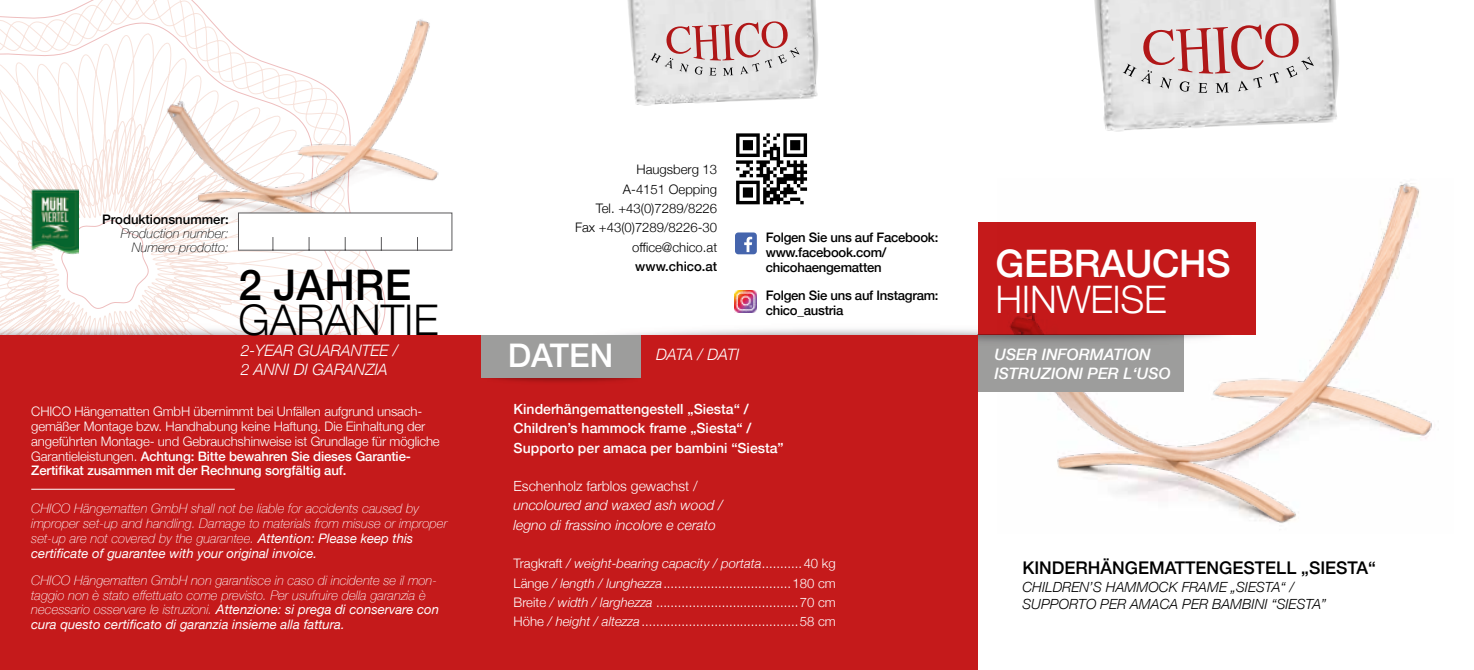
<style>
.page{position:relative;width:1474px;height:670px;background:#fff}
.page>*{position:absolute;margin:0;border:0;box-sizing:border-box;transform-origin:0 0}
.t1{font:300 42.18px "Helvetica Neue";color:#000}
.t2{font:500 42.18px "Helvetica Neue";color:#000}
.t3{font:500 37.98px "Helvetica Neue";letter-spacing:-.01em;color:#fff}
.t4{font:300 37.98px "Helvetica Neue";letter-spacing:-.01em;color:#fff}
.t5{font:500 32.55px "Helvetica Neue";color:#fff}
.t6{font:500 17.5px "Helvetica Neue";color:#000}
.t7{font:italic 500 15.75px/18.9px "Helvetica Neue";color:#fff}
.t8{font:italic 300 15.75px "Helvetica Neue";color:#fff}
.t9{font:italic 300 15.75px "Helvetica Neue";letter-spacing:-.035em;color:#fff}
.t10{font:500 14px/19.2px "Helvetica Neue";color:#fff}
.t11{font:italic 300 14px/17.5px "Helvetica Neue";color:#000}
.t12{font:italic 300 14px/19.2px "Helvetica Neue";color:#fff}
.t13{font:300 14px "Helvetica Neue";color:#fff}
.t14{font:300 13.12px/14.9px "Helvetica Neue";letter-spacing:-.01em;color:#fff}
.t15{font:italic 100 13.12px/14.9px "Helvetica Neue";color:#fff}
.t16{font:500 13.12px/14.9px "Helvetica Neue";letter-spacing:-.02em;color:#000}
.t17{font:300 13.12px/19.2px "Helvetica Neue";color:#000;text-align:right}
.t18{font:italic 100 13.12px/14px "Helvetica Neue";color:#000;text-align:right}
.t19{font:500 13.12px "Helvetica Neue";color:#000}
.s1{font-weight:500}
.s2{font-weight:400}
.s3{font-style:italic}
</style>
<div class="page">
<svg style="left:0;top:0;width:386px;height:335px"></svg>
<img style="left:997px;top:182px;width:435px;height:341px">
<img style="left:160px;top:16px;width:279px;height:227px">
<div style="left:977px;top:335px;width:206px;height:56px;background:#9d9d9c"></div>
<img style="left:977px;top:335px;width:254px;height:27px">
<img style="left:618px;top:290px;width:359px;height:45px">
<div style="left:0;top:335px;width:977px;height:335px;background:#c51a1b"></div>
<svg style="left:238px;top:212px;width:214px;height:39px"></svg>
<hr style="left:31px;top:489px;width:204px;height:1px;background:#fff">
<img style="left:481px;top:377px;width:159px;height:5px">
<img style="left:1039px;top:130px;width:354px;height:61px">
<svg style="left:1094px;top:0;width:245px;height:130px;background:#ddd3d3"></svg>
<svg style="left:627px;top:0;width:191px;height:105px;background:#ded5d5"></svg>
<div style="left:481px;top:335px;width:159px;height:42px;background:#9d9d9c"></div>
<div style="left:977px;top:223px;width:278px;height:112px;background:#c51a1b"></div>
<img style="left:31px;top:188px;width:47px;height:67px">
<svg style="left:736px;top:133px;width:71px;height:71px"></svg>
<div style="left:735px;top:232px;width:21px;height:22px;background:#4565ad;border-radius:3px"></div>
<svg style="left:744px;top:237px;width:8px;height:15px"></svg>
<img style="left:735px;top:291px;width:21px;height:22px">
<p class="t19" style="left:102px;top:208px;width:128px">Produktionsnummer:</p>
<p class="t18" style="left:121px;top:225px;width:109px">Production number:<br>Numero prodotto:</p>
<h1 class="t2" style="left:238px;top:250px;width:174px">2 JAHRE</h1>
<h1 class="t1" style="left:238px;top:286px;width:202px">GARANTIE</h1>
<p class="t17" style="left:575px;top:159px;width:144px">Haugsberg 13<br>A-4151 Oepping<br>Tel. +43(0)7289/8226<br>Fax +43(0)7289/8226-30 office@chico.at</p>
<p class="t19" style="left:635px;top:255px;width:83px">www.chico.at</p>
<h3 class="t5" style="left:508px;top:329px;width:107px">DATEN</h3>
<p class="t8" style="left:241px;top:338px;width:159px">2-YEAR GUARANTEE /</p>
<p class="t9" style="left:656px;top:342px;width:85px">DATA / DATI</p>
<p class="t8" style="left:241px;top:357px;width:149px">2 ANNI DI GARANZIA</p>
<p class="t16" style="left:765px;top:229px;width:174px">Folgen Sie uns auf Facebook: www.facebook.com/ chicohaengematten</p>
<p class="t16" style="left:765px;top:287px;width:174px">Folgen Sie uns auf Instagram: chico_austria</p>
<h2 class="t3" style="left:995px;top:232px;width:237px">GEBRAUCHS</h2>
<h2 class="t4" style="left:995px;top:269px;width:172px">HINWEISE</h2>
<p class="t7" style="left:994px;top:343px;width:178px">USER INFORMATION<br>ISTRUZIONI PER L‘USO</p>
<p class="t14" style="left:31px;top:403px;width:410px">CHICO Hängematten GmbH übernimmt bei Unfällen aufgrund unsach&shy;gemäßer Montage bzw. Handhabung keine Haftung. Die Einhaltung der angeführten Montage- und Gebrauchshinweise ist Grundlage für mögliche Garantieleistungen. <span class="s1">Achtung: Bitte bewahren Sie dieses Garantie-Zertifikat zusammen mit der Rechnung sorgfältig auf.</span></p>
<p class="t15" style="left:31px;top:500px;width:417px">CHICO Hängematten GmbH shall not be liable for accidents caused by improper set-up and handling. Damage to materials from misuse or improper set-up are not covered by the guarantee. <span class="s2">Attention: Please keep this certificate of guarantee with your original invoice.</span></p>
<p class="t15" style="left:31px;top:572px;width:409px">CHICO Hängematten GmbH non garantisce in caso di incidente se il mon&shy;taggio non è stato effettuato come previsto. Per usufruire della garanzia è necessario osservare le istruzioni. <span class="s2">Attenzione: si prega di conservare con cura questo certificato di garanzia insieme alla fattura.</span></p>
<p class="t10" style="left:513px;top:398px;width:271px">Kinderhängemattengestell „Siesta“ /<br>Children’s hammock frame „Siesta“ /<br>Supporto per amaca per bambini “Siesta”</p>
<p class="t13" style="left:513px;top:475px;width:186px">Eschenholz farblos gewachst /</p>
<p class="t12" style="left:513px;top:495px;width:211px">uncoloured and waxed ash wood / legno di frassino incolore e cerato</p>
<p class="t14" style="left:513px;top:553px;width:323px;line-height:19.2px;text-align:justify">Tragkraft <span class="s3">/ weight-bearing capacity / portata</span>...........40 kg Länge <span class="s3">/ length / lunghezza</span>...................................180 cm Breite <span class="s3">/ width / larghezza</span> .......................................70 cm Höhe <span class="s3">/ height / altezza</span>...........................................58 cm</p>
<h3 class="t6" style="left:1022px;top:554px;width:355px">KINDERHÄNGEMATTENGESTELL „SIESTA“</h3>
<p class="t11" style="left:1022px;top:577px;width:305px">CHILDREN’S HAMMOCK FRAME „SIESTA“ /<br>SUPPORTO PER AMACA PER BAMBINI “SIESTA”</p>
</div>
